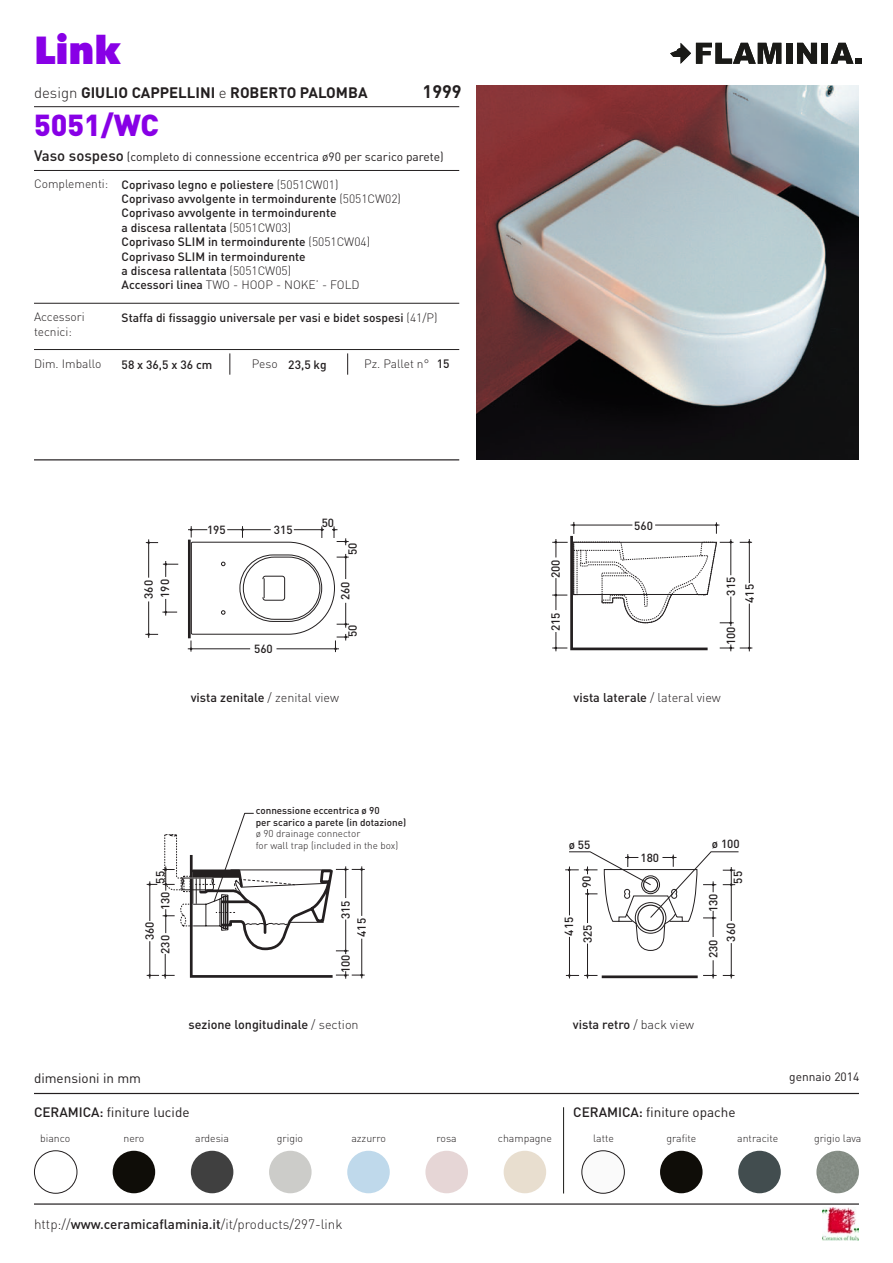
<style>
.page{position:relative;width:893px;height:1263px;background:#fff}
.page>*{position:absolute;margin:0;border:0;box-sizing:border-box;transform-origin:0 0}
.t1{font:800 39px "Avenir Next LT Pro";color:#8800e6}
.t2{font:900 30px "DIN";color:#8800e6}
.t3{font:700 18px "DIN";color:#231f20}
.t4{font:700 15px "DIN";color:#231f20}
.t5{font:13.5px "DIN";color:#231f20}
.t6{font:300 13.5px "DIN";color:#231f20}
.t7{font:500 12.6px "DIN";color:#231f20}
.t8{font:500 12px/14.4px "DIN";color:#231f20}
.t9{font:12px "DIN";color:#231f20}
.t10{font:300 12px "DIN";color:#231f20}
.t11{font:500 11.7px/18.5px "DIN";color:#231f20}
.t12{font:300 10.5px "DIN";color:#231f20}
.t13{font:500 9.9px/11.9px "DIN";color:#231f20}
.t14{font:300 9.9px/11.9px "DIN";color:#231f20}
.s1{font-weight:300}
.s2{font-weight:500;font-size:15px}
.s3{font-weight:500}
</style>
<div class="page">
<hr style="left:34px;top:1203px;width:825px;height:2px;background:#231f20">
<img style="left:822px;top:1208px;width:37px;height:32px">
<hr style="left:34px;top:459px;width:425px;height:1px;background:#231f20">
<hr style="left:34px;top:106px;width:425px;height:1px;background:#231f20">
<hr style="left:34px;top:170px;width:425px;height:1px;background:#231f20">
<hr style="left:749px;top:604px;width:1px;height:47px;background:#231f20">
<hr style="left:749px;top:539px;width:1px;height:44px;background:#231f20">
<svg style="left:740px;top:541px;width:12px;height:2px"></svg>
<svg style="left:740px;top:647px;width:12px;height:2px"></svg>
<svg style="left:720px;top:644px;width:14px;height:7px"></svg>
<hr style="left:148px;top:601px;width:1px;height:37px;background:#231f20">
<hr style="left:148px;top:539px;width:1px;height:39px;background:#231f20">
<svg style="left:145px;top:633px;width:13px;height:3px"></svg>
<svg style="left:146px;top:541px;width:12px;height:3px"></svg>
<svg style="left:188px;top:526px;width:161px;height:126px"></svg>
<hr style="left:188px;top:540px;width:3px;height:98px;background:#231f20">
<svg style="left:162px;top:599px;width:15px;height:17px"></svg>
<svg style="left:163px;top:561px;width:15px;height:16px"></svg>
<svg style="left:552px;top:522px;width:182px;height:104px"></svg>
<svg style="left:147px;top:813px;width:218px;height:166px"></svg>
<svg style="left:565px;top:851px;width:174px;height:127px"></svg>
<img style="left:476px;top:85px;width:383px;height:374px">
<div style="left:34px;top:1150px;width:43px;height:43px;border:1px solid #231f20;border-radius:50%"></div>
<div style="left:113px;top:1151px;width:42px;height:42px;background:#0f0d08;border-radius:50%"></div>
<div style="left:191px;top:1151px;width:42px;height:42px;background:#404040;border-radius:50%"></div>
<div style="left:269px;top:1151px;width:43px;height:42px;background:#ccccc9;border-radius:50%"></div>
<div style="left:347px;top:1151px;width:43px;height:42px;background:#bfd9eb;border-radius:50%"></div>
<div style="left:425px;top:1151px;width:43px;height:42px;background:#e6d6d6;border-radius:50%"></div>
<div style="left:504px;top:1151px;width:42px;height:42px;background:#e8decf;border-radius:50%"></div>
<div style="left:582px;top:1151px;width:42px;height:42px;background:#fafafa;border-radius:50%"></div>
<div style="left:582px;top:1150px;width:43px;height:43px;border:1px solid #231f20;border-radius:50%"></div>
<div style="left:660px;top:1151px;width:43px;height:42px;background:#0f0d08;border-radius:50%"></div>
<div style="left:738px;top:1151px;width:43px;height:42px;background:#424d4f;border-radius:50%"></div>
<img style="left:816px;top:1151px;width:43px;height:42px;border-radius:21px">
<hr style="left:563px;top:1107px;width:1px;height:86px;background:#1a1a17">
<hr style="left:34px;top:1093px;width:825px;height:1px;background:#231f20">
<svg style="left:670px;top:43px;width:111px;height:21px"></svg>
<div style="left:786px;top:43px;width:6px;height:21px;background:#1a1a17"></div>
<svg style="left:797px;top:43px;width:20px;height:21px"></svg>
<div style="left:822px;top:43px;width:6px;height:21px;background:#1a1a17"></div>
<svg style="left:831px;top:43px;width:30px;height:21px"></svg>
<hr style="left:34px;top:349px;width:425px;height:1px;background:#231f20">
<hr style="left:34px;top:303px;width:425px;height:1px;background:#231f20">
<svg style="left:230px;top:353px;width:1px;height:22px"></svg>
<svg style="left:347px;top:353px;width:1px;height:22px"></svg>
<h1 class="t1" style="left:34px;top:26px;width:88px">Link</h1>
<p class="t4" style="left:34px;top:82px;width:335px"><span class="s1">design</span> GIULIO CAPPELLINI <span class="s1">e</span> ROBERTO PALOMBA</p>
<h3 class="t3" style="left:423px;top:79px;width:41px">1999</h3>
<h2 class="t2" style="left:34px;top:105px;width:126px">5051/WC</h2>
<p class="t9" style="left:34px;top:149px;width:411px"><span class="s2">Vaso sospeso</span> (completo di connessione eccentrica ø90 per scarico parete)</p>
<p class="t10" style="left:34px;top:177px;width:76px">Complementi:</p>
<p class="t8" style="left:122px;top:177px;width:281px">Coprivaso legno e poliestere <span class="s1">(5051CW01)<br></span>Coprivaso avvolgente in termoindurente <span class="s1">(5051CW02)<br></span>Coprivaso avvolgente in termoindurente<br>a discesa rallentata <span class="s1">(5051CW03)<br></span>Coprivaso SLIM in termoindurente <span class="s1">(5051CW04)<br></span>Coprivaso SLIM in termoindurente<br>a discesa rallentata <span class="s1">(5051CW05)<br></span>Accessori linea <span class="s1">TWO - HOOP - No ke’ - Fo ld</span></p>
<p class="t10" style="left:34px;top:310px;width:52px">Accessori</p>
<p class="t8" style="left:122px;top:310px;width:317px">Staffa di fissaggio universale per vasi e bidet sospesi <span class="s1">(41/P)</span></p>
<p class="t10" style="left:34px;top:324px;width:39px">tecnici:</p>
<p class="t10" style="left:34px;top:357px;width:69px">Dim. Imballo</p>
<p class="t8" style="left:122px;top:357px;width:92px">58 x 36,5 x 36 cm</p>
<p class="t8" style="left:252px;top:357px;width:76px"><span class="s1">Peso</span> 23,5 kg</p>
<p class="t10" style="left:364px;top:357px;width:87px">Pz. Pallet n° <span class="s3">15</span></p>
<p class="t11" style="left:207px;top:520px;width:20px">195</p>
<p class="t11" style="left:274px;top:520px;width:20px">315</p>
<p class="t11" style="left:322px;top:513px;width:14px">50</p>
<p class="t11" style="left:343px;top:555px;width:14px;rotate:-90deg">50</p>
<p class="t11" style="left:155px;top:598px;width:20px;rotate:-90deg">190</p>
<p class="t11" style="left:139px;top:599px;width:20px;rotate:-90deg">360</p>
<p class="t11" style="left:336px;top:600px;width:20px;rotate:-90deg">260</p>
<p class="t11" style="left:254px;top:639px;width:20px">560</p>
<p class="t11" style="left:343px;top:637px;width:14px;rotate:-90deg">50</p>
<p class="t11" style="left:546px;top:578px;width:20px;rotate:-90deg">200</p>
<p class="t11" style="left:546px;top:631px;width:20px;rotate:-90deg">215</p>
<p class="t11" style="left:634px;top:516px;width:20px">560</p>
<p class="t11" style="left:721px;top:603px;width:27px;text-indent:7px;rotate:-90deg">315<br>415</p>
<p class="t11" style="left:721px;top:645px;width:20px;rotate:-90deg">100</p>
<p class="t7" style="left:191px;top:689px;width:150px">vista zenitale <span class="s1">/ zenital view</span></p>
<p class="t7" style="left:573px;top:689px;width:149px">vista laterale <span class="s1">/ lateral view</span></p>
<p class="t13" style="left:256px;top:804px;width:152px">connessione eccentrica ø 90<br>per scarico a parete (in dotazione)</p>
<p class="t14" style="left:256px;top:828px;width:144px">ø 90 drainage connector<br>for wall trap (included in the box)</p>
<p class="t11" style="left:569px;top:835px;width:23px">ø 55</p>
<p class="t11" style="left:712px;top:834px;width:29px">ø 100</p>
<p class="t11" style="left:640px;top:848px;width:20px">180</p>
<p class="t11" style="left:156px;top:910px;width:41px;rotate:-90deg">130 55</p>
<p class="t11" style="left:140px;top:940px;width:20px;rotate:-90deg">360</p>
<p class="t11" style="left:156px;top:954px;width:20px;rotate:-90deg">230</p>
<p class="t11" style="left:577px;top:888px;width:14px;rotate:-90deg">90</p>
<p class="t11" style="left:336px;top:919px;width:20px;rotate:-90deg">315</p>
<p class="t11" style="left:336px;top:973px;width:20px;rotate:-90deg">100</p>
<p class="t11" style="left:352px;top:937px;width:20px;rotate:-90deg">415</p>
<p class="t11" style="left:559px;top:943px;width:28px;text-indent:7px;rotate:-90deg">415<br>325</p>
<p class="t11" style="left:704px;top:912px;width:20px;rotate:-90deg">130</p>
<p class="t11" style="left:704px;top:958px;width:20px;rotate:-90deg">230</p>
<p class="t11" style="left:728px;top:883px;width:14px;rotate:-90deg">55</p>
<p class="t11" style="left:721px;top:941px;width:20px;rotate:-90deg">360</p>
<p class="t7" style="left:188px;top:1017px;width:172px">sezione longitudinale <span class="s1">/ section</span></p>
<p class="t7" style="left:573px;top:1017px;width:123px">vista retro <span class="s1">/ back view</span></p>
<p class="t5" style="left:34px;top:1069px;width:109px">dimensioni in mm</p>
<p class="t9" style="left:789px;top:1069px;width:72px">gennaio 2014</p>
<p class="t5" style="left:34px;top:1103px;width:157px"><span class="s3">Ceramica:</span> finiture lucide</p>
<p class="t5" style="left:573px;top:1103px;width:164px"><span class="s3">Ceramica:</span> finiture opache</p>
<p class="t12" style="left:40px;top:1132px;width:32px">bianco</p>
<p class="t12" style="left:124px;top:1132px;width:22px">nero</p>
<p class="t12" style="left:195px;top:1132px;width:35px">ardesia</p>
<p class="t12" style="left:277px;top:1132px;width:28px">grigio</p>
<p class="t12" style="left:351px;top:1132px;width:36px">azzurro</p>
<p class="t12" style="left:437px;top:1132px;width:22px">rosa</p>
<p class="t12" style="left:498px;top:1132px;width:55px">champagne</p>
<p class="t12" style="left:593px;top:1132px;width:22px">latte</p>
<p class="t12" style="left:666px;top:1132px;width:31px">grafite</p>
<p class="t12" style="left:737px;top:1132px;width:43px">antracite</p>
<p class="t12" style="left:814px;top:1132px;width:49px">grigio lava</p>
<p class="t6" style="left:34px;top:1216px;width:310px">http://<span class="s3">www.ceramicaflaminia.it</span>/it/products/297-link</p>
</div>
